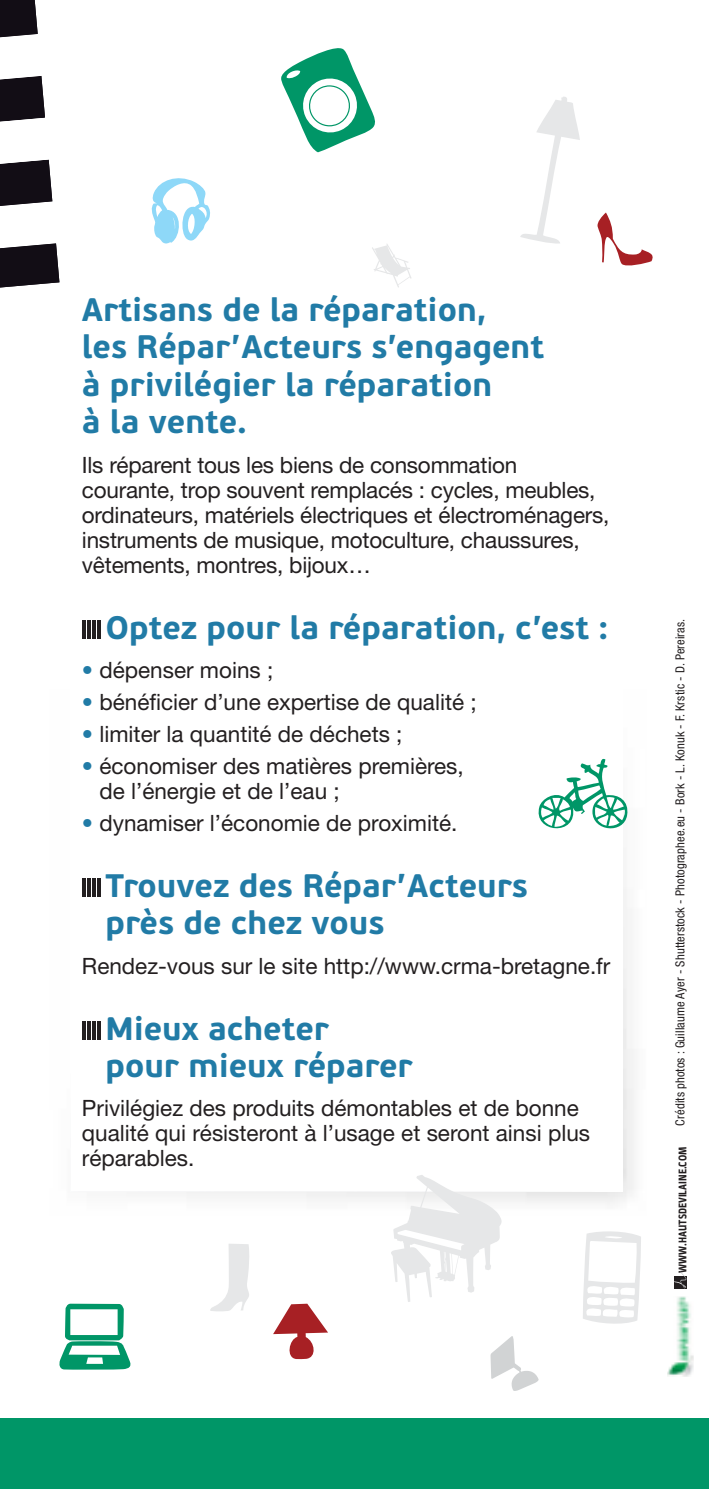
<style>
.page{position:relative;width:709px;height:1490px;background:#fff}
.page>*{position:absolute;margin:0;border:0;box-sizing:border-box;transform-origin:0 0}
.t1{font:700 32.5px/37.5px "PF Beau Sans Pro";color:#217ba6}
.t2{font:22.5px/25px "Helvetica Neue LT";color:#231f20}
.t3{font:condensed 12.5px "Helvetica Neue LT";letter-spacing:.01em;color:#231f20}
.t4{font:800 11.25px "Parka";color:#231f20;scale:.87 1}
.s1{color:#217ba6}
</style>
<div class="page">
<svg style="left:583px;top:1231px;width:58px;height:93px"></svg>
<svg style="left:59px;top:1303px;width:72px;height:66px"></svg>
<svg style="left:273px;top:1303px;width:55px;height:56px"></svg>
<svg style="left:391px;top:1175px;width:110px;height:127px"></svg>
<svg style="left:372px;top:244px;width:39px;height:43px"></svg>
<svg style="left:520px;top:97px;width:60px;height:147px"></svg>
<svg style="left:151px;top:178px;width:59px;height:66px"></svg>
<svg style="left:281px;top:48px;width:94px;height:104px"></svg>
<div style="left:0;top:1417px;width:709px;height:71px;background:#009667"></div>
<hr style="left:82px;top:620px;width:4px;height:18px;background:#231f20">
<hr style="left:92px;top:620px;width:4px;height:18px;background:#231f20">
<hr style="left:87px;top:620px;width:4px;height:18px;background:#231f20">
<hr style="left:97px;top:620px;width:4px;height:18px;background:#231f20">
<hr style="left:82px;top:878px;width:4px;height:19px;background:#231f20">
<hr style="left:92px;top:878px;width:4px;height:19px;background:#231f20">
<hr style="left:87px;top:878px;width:4px;height:19px;background:#231f20">
<hr style="left:97px;top:878px;width:4px;height:19px;background:#231f20">
<hr style="left:82px;top:1021px;width:4px;height:18px;background:#231f20">
<hr style="left:92px;top:1021px;width:4px;height:18px;background:#231f20">
<hr style="left:87px;top:1021px;width:4px;height:18px;background:#231f20">
<hr style="left:97px;top:1021px;width:4px;height:18px;background:#231f20">
<svg style="left:490px;top:1336px;width:48px;height:55px"></svg>
<svg style="left:538px;top:758px;width:91px;height:79px"></svg>
<img style="left:667px;top:1297px;width:27px;height:79px">
<svg style="left:674px;top:1271px;width:13px;height:18px"></svg>
<svg style="left:0;top:0;width:59px;height:287px"></svg>
<svg style="left:597px;top:212px;width:56px;height:54px"></svg>
<svg style="left:210px;top:1244px;width:39px;height:67px"></svg>
<h1 class="t1" style="left:82px;top:294px;width:464px">Artisans de la réparation,<br>les Répar’Acteurs s’engagent à privilégier la réparation<br>à la vente.</h1>
<p class="t2" style="left:82px;top:454px;width:529px">Ils réparent tous les biens de consommation courante, trop souvent remplacés : cycles, meubles, ordinateurs, matériels électriques et électroménagers, instruments de musique, motoculture, chaussures, vêtements, montres, bijoux…</p>
<h1 class="t1" style="left:105px;top:611px;width:504px">Optez pour la réparation, c’est :</h1>
<p class="t2" style="left:82px;top:659px;width:193px"><span class="s1">•</span> dépenser moins ;</p>
<p class="t2" style="left:82px;top:691px;width:396px"><span class="s1">•</span> bénéficier d’une expertise de qualité ;</p>
<p class="t2" style="left:82px;top:723px;width:322px"><span class="s1">•</span> limiter la quantité de déchets ;</p>
<p class="t2" style="left:99px;top:756px;width:366px;text-indent:-18px"><span class="s1">•</span> économiser des matières premières, de l’énergie et de l’eau ;</p>
<p class="t2" style="left:82px;top:813px;width:377px"><span class="s1">•</span> dynamiser l’économie de proximité.</p>
<h1 class="t1" style="left:105px;top:870px;width:424px">Trouvez des Répar’Acteurs près de chez vous</h1>
<p class="t2" style="left:82px;top:955px;width:530px">Rendez-vous sur le site http://www.crma-bretagne.fr</p>
<h1 class="t1" style="left:105px;top:1012px;width:309px">Mieux acheter<br>pour mieux réparer</h1>
<p class="t2" style="left:82px;top:1098px;width:510px">Privilégiez des produits démontables et de bonne qualité qui résisteront à l’usage et seront ainsi plus réparables.</p>
<p class="t3" style="left:675px;top:1125px;width:508px;rotate:-90deg">Crédits photos : Guillaume Ayer - Shutterstock - Photographee.eu - Bork - L. Konuk - F. Krstic - D. Pereiras.</p>
<p class="t4" style="left:679px;top:1272px;width:146px;rotate:-90deg">WWW.HAUTSDEVILAINE.COM</p>
</div>
